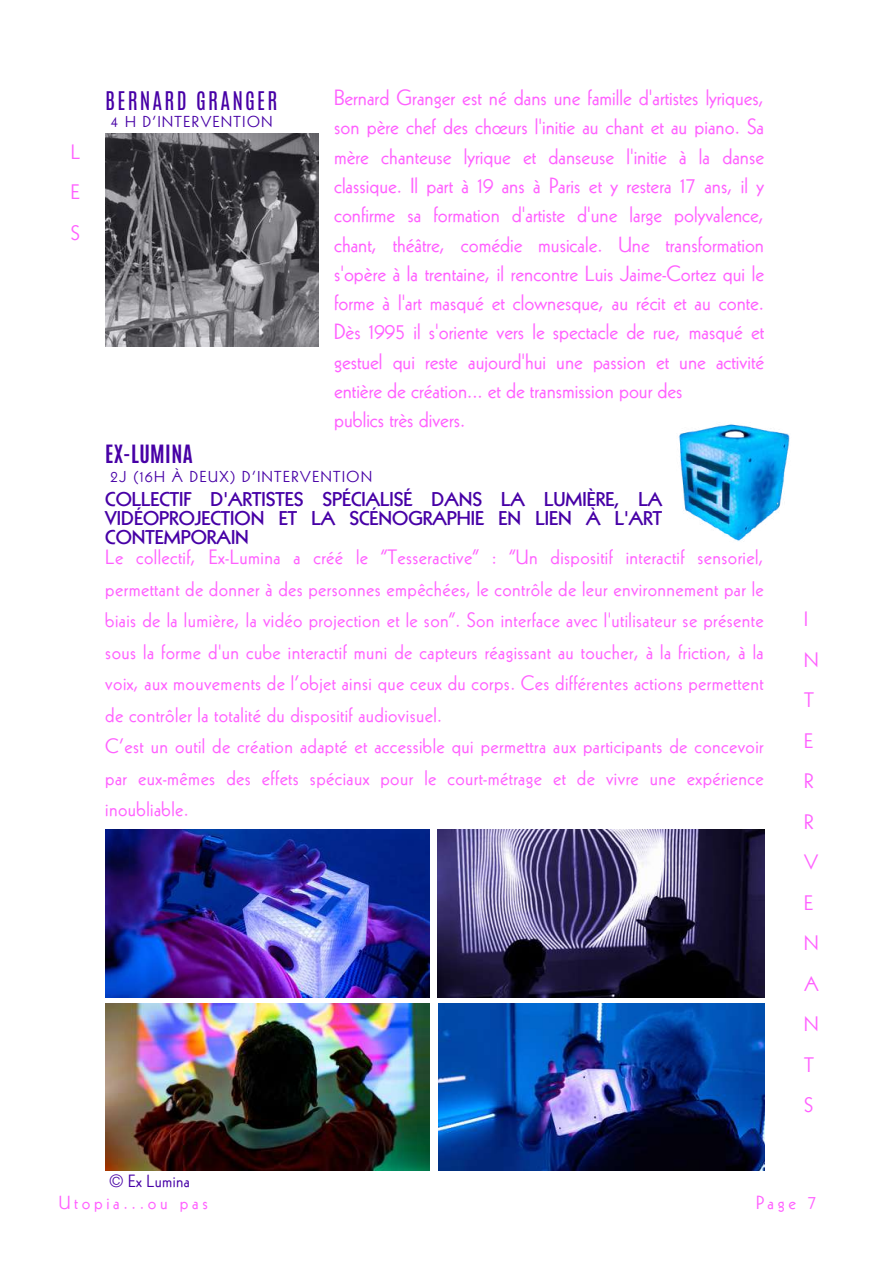
<style>
.page{position:relative;width:894px;height:1264px;background:#fff}
.page>*{position:absolute;margin:0;border:0;box-sizing:border-box;transform-origin:0 0}
.t1{font:21.45px/29.2px "Kabel LT Pro";color:#ff61ff}
.t2{font:21.45px "Antonio";letter-spacing:.1em;color:#4700a6}
.t3{font:700 21px "Antonio";letter-spacing:.02em;color:#4700a6}
.t4{font:20.4px/40.5px "Kabel LT Pro";color:#ff61ff;text-align:justify}
.t5{font:20.25px/31.5px "Kabel LT Pro";letter-spacing:.02em;color:#ff61ff}
.t6{font:800 19.35px/19.2px "Kabel LT Pro";color:#4700a6;text-align:justify}
.t7{font:18.6px "Kabel LT Pro";letter-spacing:.2em;color:#ff61ff}
.t8{font:17.25px "Kabel LT Pro";letter-spacing:.02em;color:#4700a6}
.t9{font:15.45px "Kabel LT Pro";letter-spacing:.1em;color:#4700a6}
</style>
<div class="page">
<img style="left:678px;top:424px;width:112px;height:117px">
<img style="left:438px;top:829px;width:326px;height:168px">
<img style="left:105px;top:829px;width:324px;height:168px">
<img style="left:105px;top:1003px;width:324px;height:167px">
<img style="left:438px;top:1003px;width:326px;height:167px">
<img style="left:105px;top:133px;width:213px;height:213px">
<p class="t4" style="left:71px;top:134px;width:11px">L E S</p>
<p class="t2" style="left:105px;top:86px;width:173px">BERNARD GRANGER</p>
<p class="t1" style="left:334px;top:86px;width:431px">Bernard Granger est né dans une famille d'artistes lyriques, son père chef des chœurs l'initie au chant et au piano. Sa mère chanteuse lyrique et danseuse l'initie à la danse classique. Il part à 19 ans à Paris et y restera 17 ans, il y confirme sa formation d'artiste d'une large polyvalence, chant, théâtre, comédie musicale. Une transformation s'opère à la trentaine, il rencontre Luis Jaime-Cortez qui le forme à l'art masqué et clownesque, au récit et au conte.<br>Dès 1995 il s'oriente vers le spectacle de rue, masqué et gestuel qui reste aujourd'hui une passion et une activité entière de création... et de transmission pour des<br>publics très divers.</p>
<p class="t9" style="left:111px;top:116px;width:163px">4 H D’INTERVENTION</p>
<p class="t3" style="left:105px;top:439px;width:89px">EX-LUMINA</p>
<p class="t6" style="left:105px;top:492px;width:558px">COLLECTIF D'ARTISTES SPÉCIALISÉ DANS LA LUMIÈRE, LA VIDÉOPROJECTION ET LA SCÉNOGRAPHIE EN LIEN À L'ART CONTEMPORAIN</p>
<p class="t9" style="left:110px;top:470px;width:263px">2J (16H À DEUX) D’INTERVENTION</p>
<p class="t5" style="left:105px;top:543px;width:659px">Le collectif, Ex-Lumina a créé le “Tesseractive” : “Un dispositif interactif sensoriel, permettant de donner à des personnes empêchées, le contrôle de leur environnement par le biais de la lumière, la vidéo projection et le son”. Son interface avec l'utilisateur se présente sous la forme d'un cube interactif muni de capteurs réagissant au toucher, à la friction, à la voix, aux mouvements de l’objet ainsi que ceux du corps. Ces différentes actions permettent de contrôler la totalité du dispositif audiovisuel.<br>C’est un outil de création adapté et accessible qui permettra aux participants de concevoir par eux-mêmes des effets spéciaux pour le court-métrage et de vivre une expérience inoubliable.</p>
<p class="t8" style="left:109px;top:1174px;width:82px">© Ex Lumina</p>
<p class="t4" style="left:804px;top:601px;width:16px;text-align:left">I<br>N<br>T<br>E<br>R<br>R<br>V<br>E<br>N<br>A<br>N<br>T<br>S</p>
<p class="t7" style="left:59px;top:1195px;width:150px">Utopia...ou pas</p>
<p class="t7" style="left:755px;top:1195px;width:62px">Page 7</p>
</div>
